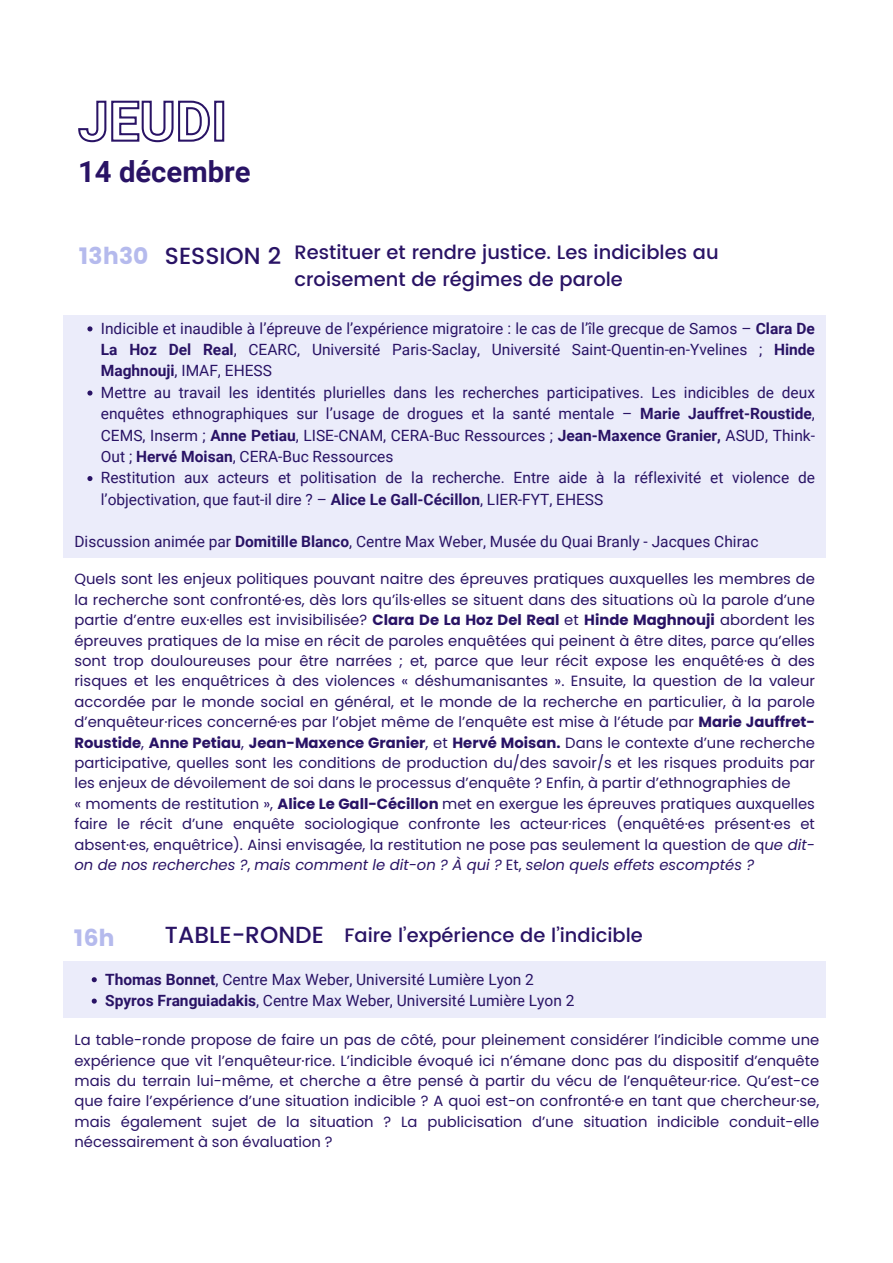
<style>
.page{position:relative;width:893px;height:1263px;background:#fff}
.page>*{position:absolute;margin:0;border:0;box-sizing:border-box;transform-origin:0 0}
.t1{font:700 29.25px "Roboto";color:#291365}
.t2{font:500 23.33px "Poppins";color:#291365}
.t3{font:23.33px "Poppins";color:#b5baed}
.t4{font:500 19.42px/26.8px "Poppins";color:#291365}
.t5{font:15.52px/21.4px "Roboto";color:#291365;text-align:justify}
.t6{font:14.77px/20.4px "Poppins";color:#291365;text-align:justify}
.s1{font-weight:700}
.s2{font-style:italic}
</style>
<div class="page">
<svg style="left:78px;top:100px;width:147px;height:43px"></svg>
<div style="left:64px;top:315px;width:762px;height:243px;background:#ebecfa"></div>
<svg style="left:87px;top:326px;width:5px;height:5px"></svg>
<svg style="left:87px;top:390px;width:5px;height:6px"></svg>
<svg style="left:87px;top:476px;width:5px;height:5px"></svg>
<div style="left:64px;top:961px;width:762px;height:57px;background:#ebecfa"></div>
<svg style="left:92px;top:977px;width:5px;height:5px"></svg>
<svg style="left:92px;top:998px;width:5px;height:5px"></svg>
<p class="t1" style="left:78px;top:155px;width:174px">14 décembre</p>
<p class="t3" style="left:79px;top:242px;width:71px">13h30</p>
<p class="t2" style="left:165px;top:242px;width:118px">SESSION 2</p>
<p class="t4" style="left:294px;top:239px;width:426px">Restituer et rendre justice. Les indicibles au croisement de régimes de parole</p>
<p class="t5" style="left:101px;top:318px;width:715px">Indicible et inaudible à l’épreuve de l’expérience migratoire : le cas de l’île grecque de Samos – <span class="s1">Clara De La Hoz Del Real</span>, CEARC, Université Paris-Saclay, Université Saint-Quentin-en-Yvelines ; <span class="s1">Hinde Maghnouji</span>, IMAF, EHESS</p>
<p class="t5" style="left:101px;top:382px;width:715px">Mettre au travail les identités plurielles dans les recherches participatives. Les indicibles de deux enquêtes ethnographiques sur l’usage de drogues et la santé mentale – <span class="s1">Marie Jauffret-Roustide</span>, CEMS, Inserm ; <span class="s1">Anne Petiau</span>, LISE-CNAM, CERA-Buc Ressources ; <span class="s1">Jean-Maxence Granier,</span> ASUD, Think-Out ; <span class="s1">Hervé Moisan</span>, CERA-Buc Ressources</p>
<p class="t5" style="left:101px;top:467px;width:715px">Restitution aux acteurs et politisation de la recherche. Entre aide à la réflexivité et violence de l’objectivation, que faut-il dire ? – <span class="s1">Alice Le Gall-Cécillon</span>, LIER-FYT, EHESS</p>
<p class="t5" style="left:74px;top:531px;width:685px">Discussion animée par <span class="s1">Domitille Blanco</span>, Centre Max Weber, Musée du Quai Branly - Jacques Chirac</p>
<p class="t6" style="left:74px;top:569px;width:742px">Quels sont les enjeux politiques pouvant naitre des épreuves pratiques auxquelles les membres de la recherche sont confronté·es, dès lors qu’ils·elles se situent dans des situations où la parole d’une partie d’entre eux·elles est invisibilisée? <span class="s1">Clara De La Hoz Del Real</span> et <span class="s1">Hinde Maghnouji</span> abordent les épreuves pratiques de la mise en récit de paroles enquêtées qui peinent à être dites, parce qu’elles sont trop douloureuses pour être narrées ; et, parce que leur récit expose les enquêté∙es à des risques et les enquêtrices à des violences « déshumanisantes ». Ensuite, la question de la valeur accordée par le monde social en général, et le monde de la recherche en particulier, à la parole d’enquêteur·rices concerné·es par l’objet même de l’enquête est mise à l’étude par <span class="s1">Marie Jauffret-Roustide</span>, <span class="s1">Anne Petiau</span>, <span class="s1">Jean-Maxence Granier</span>, et <span class="s1">Hervé Moisan.</span> Dans le contexte d’une recherche participative, quelles sont les conditions de production du/des savoir/s et les risques produits par les enjeux de dévoilement de soi dans le processus d’enquête ? Enfin, à partir d’ethnographies de</p>
<p class="t6" style="left:74px;top:793px;width:742px">« moments de restitution », <span class="s1">Alice Le Gall-Cécillon</span> met en exergue les épreuves pratiques auxquelles faire le récit d’une enquête sociologique confronte les acteur·rices (enquêté·es présent·es et absent·es, enquêtrice). Ainsi envisagée, la restitution ne pose pas seulement la question de q<span class="s2">ue dit&shy;on de nos recherches ?</span>, <span class="s2">mais comment le dit-on ? À qui ?</span> Et, <span class="s2">selon quels effets escomptés ?</span></p>
<p class="t3" style="left:74px;top:924px;width:42px">16h</p>
<p class="t2" style="left:165px;top:921px;width:160px">TABLE-RONDE</p>
<p class="t4" style="left:344px;top:921px;width:300px">Faire l’expérience de l’indicible</p>
<p class="t5" style="left:105px;top:968px;width:430px"><span class="s1">Thomas Bonnet</span>, Centre Max Weber, Université Lumière Lyon 2</p>
<p class="t5" style="left:105px;top:990px;width:471px"><span class="s1">Spyros Franguiadakis</span>, Centre Max Weber, Université Lumière Lyon 2</p>
<p class="t6" style="left:74px;top:1030px;width:746px">La table-ronde propose de faire un pas de côté, pour pleinement considérer l’indicible comme une expérience que vit l’enquêteur·rice. L’indicible évoqué ici n’émane donc pas du dispositif d’enquête mais du terrain lui-même, et cherche a être pensé à partir du vécu de l’enquêteur·rice. Qu’est-ce que faire l’expérience d’une situation indicible ? A quoi est-on confronté·e en tant que chercheur·se, mais également sujet de la situation ? La publicisation d’une situation indicible conduit-elle nécessairement à son évaluation ?</p>
</div>
